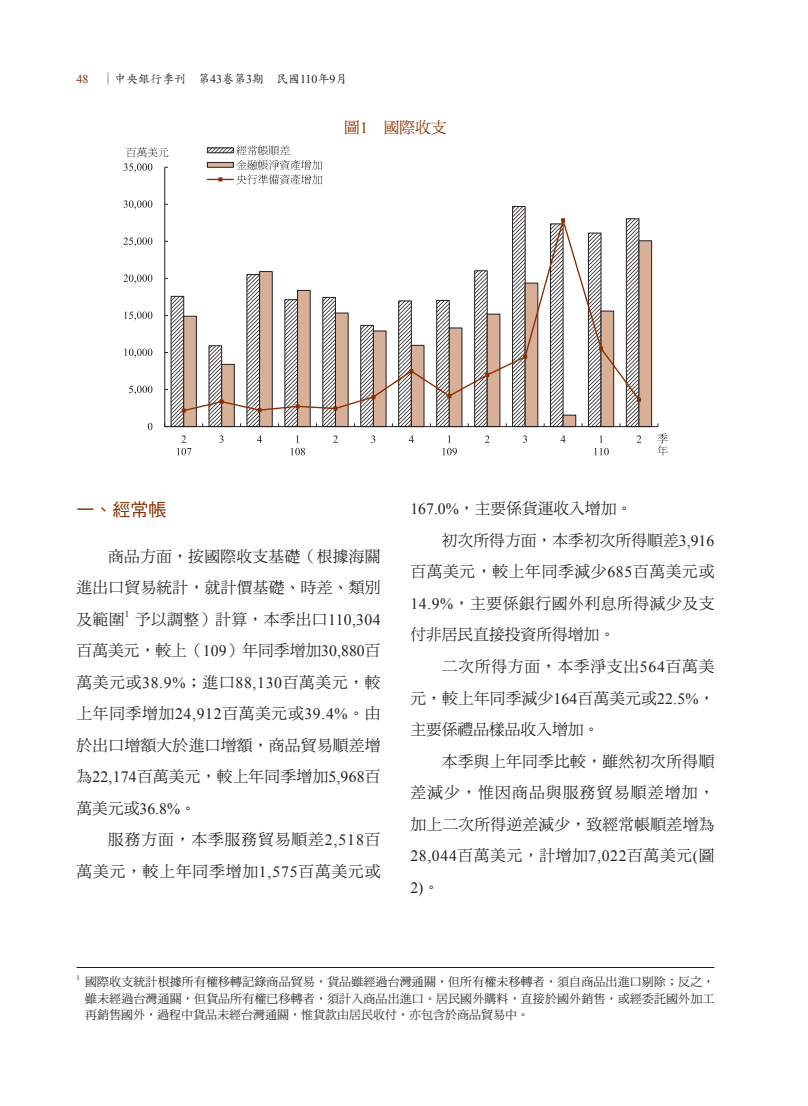
<style>
.page{position:relative;width:808px;height:1106px;background:#fff}
.page>*{position:absolute;margin:0;border:0;box-sizing:border-box;transform-origin:0 0}
.t1{font:18px "DF Hei Std W5";color:#882f01}
.t2{font:15.75px/31.5px "DF Ming Std W5";letter-spacing:.02em;color:#231f20;text-align:justify}
.t3{font:15.75px "DF Ming Std W5";letter-spacing:.04em;color:#231f20}
.t4{font:15.75px "DF Ming Std W5";color:#231f20}
.t5{font:15.75px/31.5px "DF Ming Std W5";letter-spacing:.055em;color:#231f20;text-align:right}
.t6{font:15.75px "DF Ming Std W5";letter-spacing:.045em;color:#231f20}
.t7{font:15.75px "DF Ming Std W5";letter-spacing:.075em;color:#231f20}
.t8{font:15.75px "DF Ming Std W5";color:#882f01}
.t9{font:15.75px "Times New Roman";color:#231f20}
.t10{font:12px/16.5px "DF Ming Std W5";color:#231f20;text-align:justify}
.t11{font:12px "DF Kai Shu Std W5";color:#231f20}
.t12{font:9.15px "Times New Roman";color:#231f20}
.t13{font:7.05px "Times New Roman";color:#231f20}
.s1{font-family:"Times New Roman";color:#882f01}
.s2{font-family:"Times New Roman"}
.s3{font-family:"DF Ming Std W5"}
</style>
<div class="page">
<svg style="left:171px;top:206px;width:355px;height:220px"></svg>
<svg style="left:183px;top:240px;width:469px;height:186px"></svg>
<hr style="left:164px;top:167px;width:1px;height:259px;background:#231f20">
<hr style="left:165px;top:426px;width:493px;height:1px;background:#231f20">
<svg style="left:182px;top:215px;width:459px;height:197px"></svg>
<svg style="left:182px;top:408px;width:4px;height:4px"></svg>
<svg style="left:220px;top:399px;width:4px;height:5px"></svg>
<svg style="left:258px;top:408px;width:4px;height:4px"></svg>
<svg style="left:295px;top:404px;width:5px;height:4px"></svg>
<svg style="left:333px;top:406px;width:4px;height:4px"></svg>
<svg style="left:371px;top:395px;width:4px;height:4px"></svg>
<svg style="left:409px;top:369px;width:4px;height:4px"></svg>
<svg style="left:447px;top:394px;width:4px;height:4px"></svg>
<svg style="left:485px;top:373px;width:4px;height:4px"></svg>
<svg style="left:523px;top:355px;width:4px;height:4px"></svg>
<svg style="left:561px;top:218px;width:4px;height:4px"></svg>
<svg style="left:599px;top:346px;width:4px;height:4px"></svg>
<svg style="left:637px;top:398px;width:4px;height:4px"></svg>
<svg style="left:148px;top:423px;width:4px;height:7px"></svg>
<svg style="left:129px;top:385px;width:23px;height:10px"></svg>
<svg style="left:124px;top:348px;width:28px;height:10px"></svg>
<svg style="left:124px;top:311px;width:28px;height:9px"></svg>
<svg style="left:123px;top:274px;width:29px;height:9px"></svg>
<svg style="left:123px;top:237px;width:29px;height:9px"></svg>
<svg style="left:123px;top:200px;width:29px;height:9px"></svg>
<svg style="left:123px;top:163px;width:29px;height:9px"></svg>
<svg style="left:177px;top:435px;width:14px;height:20px"></svg>
<svg style="left:219px;top:435px;width:4px;height:8px"></svg>
<svg style="left:257px;top:435px;width:5px;height:8px"></svg>
<svg style="left:291px;top:435px;width:14px;height:20px"></svg>
<svg style="left:333px;top:435px;width:5px;height:8px"></svg>
<svg style="left:371px;top:435px;width:4px;height:8px"></svg>
<svg style="left:409px;top:435px;width:5px;height:8px"></svg>
<svg style="left:442px;top:435px;width:15px;height:20px"></svg>
<svg style="left:485px;top:435px;width:4px;height:8px"></svg>
<svg style="left:523px;top:435px;width:4px;height:8px"></svg>
<svg style="left:561px;top:435px;width:4px;height:8px"></svg>
<svg style="left:594px;top:435px;width:15px;height:20px"></svg>
<svg style="left:636px;top:435px;width:5px;height:8px"></svg>
<svg style="left:207px;top:145px;width:115px;height:40px"></svg>
<svg style="left:126px;top:147px;width:42px;height:10px"></svg>
<svg style="left:657px;top:433px;width:11px;height:22px"></svg>
<hr style="left:77px;top:967px;width:637px;height:1px;background:#231f20">
<p class="t11" style="left:77px;top:73px;width:273px"><span class="s1">48</span> ∣中央銀行季刊 第<span class="s2">43</span>卷第<span class="s2">3</span>期 民國<span class="s2">110</span>年<span class="s2">9</span>月</p>
<p class="t8" style="left:344px;top:118px;width:104px">圖<span class="s2">1</span> 國際收支</p>
<p class="t1" style="left:77px;top:500px;width:91px">一、經常帳</p>
<p class="t2" style="left:77px;top:540px;width:306px;text-indent:31px">商品方面，按國際收支基礎（根據海關進出口貿易統計，就計價基礎、時差、類別及範圍</p>
<p class="t12" style="left:125px;top:608px;width:6px">1</p>
<p class="t2" style="left:77px;top:603px;width:306px;text-indent:59px">予以調整）計算，本季出口<span class="s2">110,304</span>百萬美元，較上（<span class="s2">109</span>）年同季增加<span class="s2">30,880</span>百萬美元或<span class="s2">38.9%</span>；進口<span class="s2">88,130</span>百萬美元，較上年同季增加<span class="s2">24,912</span>百萬美元或<span class="s2">39.4%</span>。由於出口增額大於進口增額，商品貿易順差增為<span class="s2">22,174</span>百萬美元，較上年同季增加<span class="s2">5,968</span>百萬美元或<span class="s2">36.8%</span>。</p>
<p class="t5" style="left:77px;top:823px;width:306px">服務方面，本季服務貿易順差<span class="s2">2,518</span>百<br>萬美元，較上年同季增加<span class="s2">1,575</span>百萬美元或</p>
<p class="t4" style="left:410px;top:500px;width:223px"><span class="s2">167.0%</span>，主要係貨運收入增加。</p>
<p class="t2" style="left:442px;top:524px;width:274px">初次所得方面，本季初次所得順差<span class="s2">3,916</span></p>
<p class="t3" style="left:410px;top:563px;width:306px">百萬美元，較上年同季減少<span class="s2">685</span>百萬美元或</p>
<p class="t2" style="left:410px;top:587px;width:306px"><span class="s2">14.9%</span>，主要係銀行國外利息所得減少及支</p>
<p class="t4" style="left:410px;top:626px;width:206px">付非居民直接投資所得增加。</p>
<p class="t6" style="left:442px;top:658px;width:274px">二次所得方面，本季淨支出<span class="s2">564</span>百萬美</p>
<p class="t2" style="left:410px;top:682px;width:306px">元，較上年同季減少<span class="s2">164</span>百萬美元或<span class="s2">22.5%</span>，</p>
<p class="t4" style="left:410px;top:721px;width:190px">主要係禮品樣品收入增加。</p>
<p class="t2" style="left:442px;top:745px;width:274px">本季與上年同季比較，雖然初次所得順</p>
<p class="t7" style="left:410px;top:784px;width:306px">差減少，惟因商品與服務貿易順差增加，</p>
<p class="t2" style="left:410px;top:808px;width:306px">加上二次所得逆差減少，致經常帳順差增為</p>
<p class="t3" style="left:410px;top:847px;width:306px"><span class="s2">28,044</span>百萬美元，計增加<span class="s2">7,022</span>百萬美元<span class="s2">(</span>圖</p>
<p class="t9" style="left:410px;top:876px;width:30px">2)<span class="s3">。</span></p>
<p class="t13" style="left:77px;top:973px;width:5px">1</p>
<p class="t10" style="left:85px;top:973px;width:631px">國際收支統計根據所有權移轉記錄商品貿易，貨品雖經過台灣通關，但所有權未移轉者，須自商品出進口剔除；反之，雖未經過台灣通關，但貨品所有權已移轉者，須計入商品出進口。居民國外購料，直接於國外銷售，或經委託國外加工再銷售國外，過程中貨品未經台灣通關，惟貨款由居民收付，亦包含於商品貿易中。</p>
</div>
